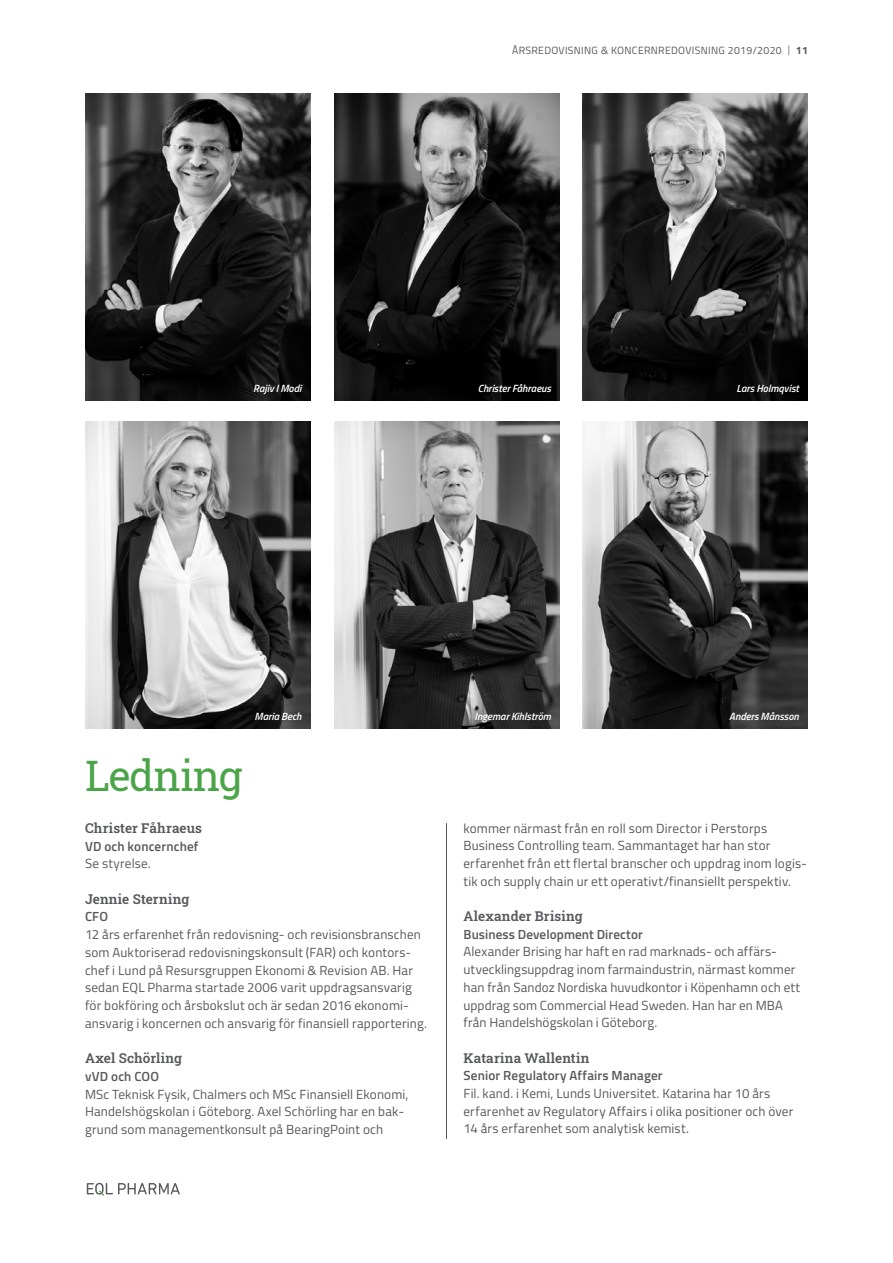
<style>
.page{position:relative;width:893px;height:1263px;background:#fff}
.page>*{position:absolute;margin:0;border:0;box-sizing:border-box;transform-origin:0 0}
.t1{font:42px "Roboto Slab";letter-spacing:-.02em;color:#4ba447}
.t2{font:600 13.5px "Roboto Slab";letter-spacing:.01em;color:#57585a}
.t3{font:13.2px/17.7px "Titillium Web";letter-spacing:.01em;color:#57585a}
.t4{font:600 13.2px "Titillium Web";letter-spacing:.01em;color:#57585a}
.t5{font:italic 600 10.5px "Titillium Web";letter-spacing:-.005em;color:#fff}
.t6{font:10.5px "Titillium Web";letter-spacing:.03em;color:#57585a}
.s1{font-weight:300}
.s2{font-weight:700}
</style>
<div class="page">
<svg style="left:87px;top:1183px;width:93px;height:12px"></svg>
<img style="left:85px;top:94px;width:225px;height:307px">
<img style="left:583px;top:94px;width:225px;height:307px">
<img style="left:334px;top:94px;width:226px;height:307px">
<img style="left:583px;top:422px;width:225px;height:307px">
<img style="left:334px;top:422px;width:226px;height:307px">
<img style="left:85px;top:422px;width:225px;height:307px">
<hr style="left:446px;top:823px;width:1px;height:316px;background:#57585a">
<p class="t6" style="left:512px;top:43px;width:297px">ÅRSREDOVISNING &amp; KONCERNREDOVISNING 2019/2020 <span class="s1">|</span> <span class="s2">11</span></p>
<p class="t5" style="left:253px;top:380px;width:50px">Rajiv I Modi</p>
<p class="t5" style="left:478px;top:380px;width:75px">Christer Fåhraeus</p>
<p class="t5" style="left:737px;top:380px;width:64px">Lars Holmqvist</p>
<p class="t5" style="left:254px;top:708px;width:49px">Maria Bech</p>
<h1 class="t1" style="left:85px;top:747px;width:159px">Ledning</h1>
<p class="t2" style="left:85px;top:819px;width:118px">Christer Fåhraeus</p>
<p class="t4" style="left:85px;top:836px;width:115px">VD och koncernchef</p>
<p class="t3" style="left:85px;top:854px;width:67px">Se styrelse.</p>
<p class="t2" style="left:85px;top:890px;width:106px">Jennie Sterning</p>
<p class="t4" style="left:85px;top:907px;width:24px">CFO</p>
<p class="t3" style="left:85px;top:925px;width:343px">12 års erfarenhet från redovisning- och revisionsbranschen som Auktoriserad redovisningskonsult (FAR) och kontors&shy;chef i Lund på Resursgruppen Ekonomi &amp; Revision AB. Har sedan EQL Pharma startade 2006 varit uppdragsansvarig för bokföring och årsbokslut och är sedan 2016 ekonomi&shy;ansvarig i koncernen och ansvarig för finansiell rapportering.</p>
<p class="t2" style="left:85px;top:1049px;width:98px">Axel Schörling</p>
<p class="t4" style="left:85px;top:1066px;width:76px">vVD och COO</p>
<p class="t3" style="left:85px;top:1084px;width:325px">MSc Teknisk Fysik, Chalmers och MSc Finansiell Ekonomi,<br>Handelshögskolan i Göteborg. Axel Schörling har en bak&shy;grund som managementkonsult på BearingPoint och</p>
<p class="t5" style="left:474px;top:708px;width:78px">Ingemar Kihlström</p>
<p class="t5" style="left:729px;top:708px;width:71px">Anders Månsson</p>
<p class="t3" style="left:463px;top:818px;width:345px">kommer närmast från en roll som Director i Perstorps Business Controlling team. Sammantaget har han stor erfarenhet från ett flertal branscher och uppdrag inom logis&shy;tik och supply chain ur ett operativt/finansiellt perspektiv.</p>
<p class="t2" style="left:463px;top:907px;width:121px">Alexander Brising</p>
<p class="t4" style="left:463px;top:924px;width:181px">Business Development Director</p>
<p class="t3" style="left:463px;top:942px;width:338px">Alexander Brising har haft en rad marknads- och affärs&shy;utvecklingsuppdrag inom farmaindustrin, närmast kommer han från Sandoz Nordiska huvudkontor i Köpenhamn och ett uppdrag som Commercial Head Sweden. Han har en MBA från Handelshögskolan i Göteborg.</p>
<p class="t2" style="left:463px;top:1048px;width:127px">Katarina Wallentin</p>
<p class="t4" style="left:463px;top:1066px;width:201px">Senior Regulatory Affairs Manager</p>
<p class="t3" style="left:463px;top:1084px;width:331px">Fil. kand. i Kemi, Lunds Universitet. Katarina har 10 års erfarenhet av Regulatory Affairs i olika positioner och över<br>14 års erfarenhet som analytisk kemist.</p>
</div>
